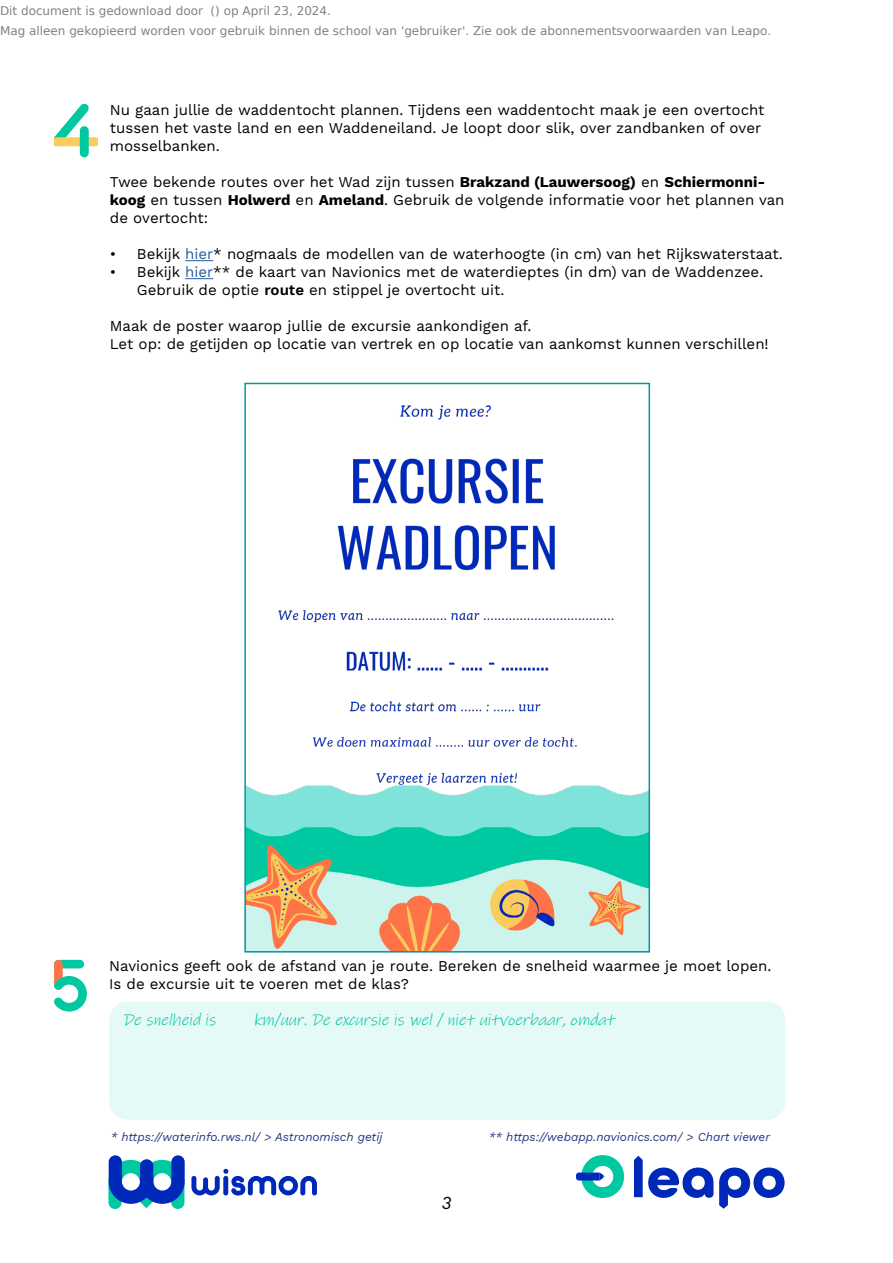
<style>
.page{position:relative;width:893px;height:1263px;background:#fff}
.page>*{position:absolute;margin:0;border:0;box-sizing:border-box;transform-origin:0 0}
.t1{font:italic 18px "Work Sans";color:#000}
.t2{font:italic 16.5px "Ink Free";color:#00c8a0}
.t3{font:15px/18px "Work Sans";color:#000}
.t4{font:12px/20.4px "DejaVu Sans";color:rgb(0 0 0/.5)}
.t5{font:italic 12px "Work Sans";color:#283583}
.s1{font-weight:700}
.s2{color:#275b9b}
.s3{font-weight:600}
</style>
<div class="page">
<svg style="left:108px;top:1155px;width:77px;height:54px"></svg>
<svg style="left:191px;top:1169px;width:126px;height:26px"></svg>
<svg style="left:576px;top:1155px;width:48px;height:43px"></svg>
<svg style="left:634px;top:1156px;width:150px;height:53px"></svg>
<svg style="left:54px;top:104px;width:43px;height:50px"></svg>
<div style="left:56px;top:137px;width:39px;height:9px;background:#f9cc5d"></div>
<div style="left:80px;top:131px;width:9px;height:22px;background:#00c8a0"></div>
<svg style="left:185px;top:260px;width:28px;height:1px"></svg>
<svg style="left:185px;top:278px;width:28px;height:1px"></svg>
<img style="left:247px;top:405px;width:400px;height:544px">
<div style="left:244px;top:383px;width:406px;height:569px;border:2px solid #03979d"></div>
<div style="left:109px;top:1001px;width:676px;height:119px;background:#e5f9f7;border-radius:18px"></div>
<div style="left:58px;top:960px;width:22px;height:8px;background:#00c8a0"></div>
<div style="left:54px;top:964px;width:9px;height:21px;background:#ff7348"></div>
<svg style="left:54px;top:972px;width:33px;height:39px"></svg>
<p class="t4" style="left:0;top:0;width:773px">Dit document is gedownload door () op April 23, 2024.<br>Mag alleen gekopieerd worden voor gebruik binnen de school van 'gebruiker'. Zie ook de abonnementsvoorwaarden van Leapo.</p>
<p class="t3" style="left:110px;top:102px;width:656px">Nu gaan jullie de waddentocht plannen. Tijdens een waddentocht maak je een overtocht tussen het vaste land en een Waddeneiland. Je loopt door slik, over zandbanken of over mosselbanken.</p>
<p class="t3" style="left:110px;top:174px;width:676px">Twee bekende routes over het Wad zijn tussen <span class="s1">Brakzand (Lauwersoog)</span> en <span class="s1">Schiermonni&shy;koog</span> en tussen <span class="s1">Holwerd</span> en <span class="s1">Ameland</span>. Gebruik de volgende informatie voor het plannen van de overtocht:</p>
<p class="t3" style="left:110px;top:246px;width:674px">• Bekijk <span class="s2">hier</span>* nogmaals de modellen van de waterhoogte (in cm) van het Rijkswaterstaat.</p>
<p class="t3" style="left:137px;top:264px;width:628px;text-indent:-27px">• Bekijk <span class="s2">hier</span>** de kaart van Navionics met de waterdieptes (in dm) van de Waddenzee.<br>Gebruik de optie <span class="s3">route</span> en stippel je overtocht uit.</p>
<p class="t3" style="left:110px;top:318px;width:660px">Maak de poster waarop jullie de excursie aankondigen af.<br>Let op: de getijden op locatie van vertrek en op locatie van aankomst kunnen verschillen!</p>
<p class="t3" style="left:109px;top:958px;width:664px">Navionics geeft ook de afstand van je route. Bereken de snelheid waarmee je moet lopen.<br>Is de excursie uit te voeren met de klas?</p>
<p class="t2" style="left:123px;top:1009px;width:98px">De snelheid is</p>
<p class="t2" style="left:254px;top:1009px;width:366px">km/uur.De excursie is wel/niet uitvoerbaar,omdat</p>
<p class="t5" style="left:111px;top:1128px;width:273px">* https://waterinfo.rws.nl/ &gt; Astronomisch getij</p>
<p class="t5" style="left:489px;top:1128px;width:283px">** https://webapp.navionics.com/ &gt; Chart viewer</p>
<p class="t1" style="left:441px;top:1189px;width:12px">3</p>
</div>
